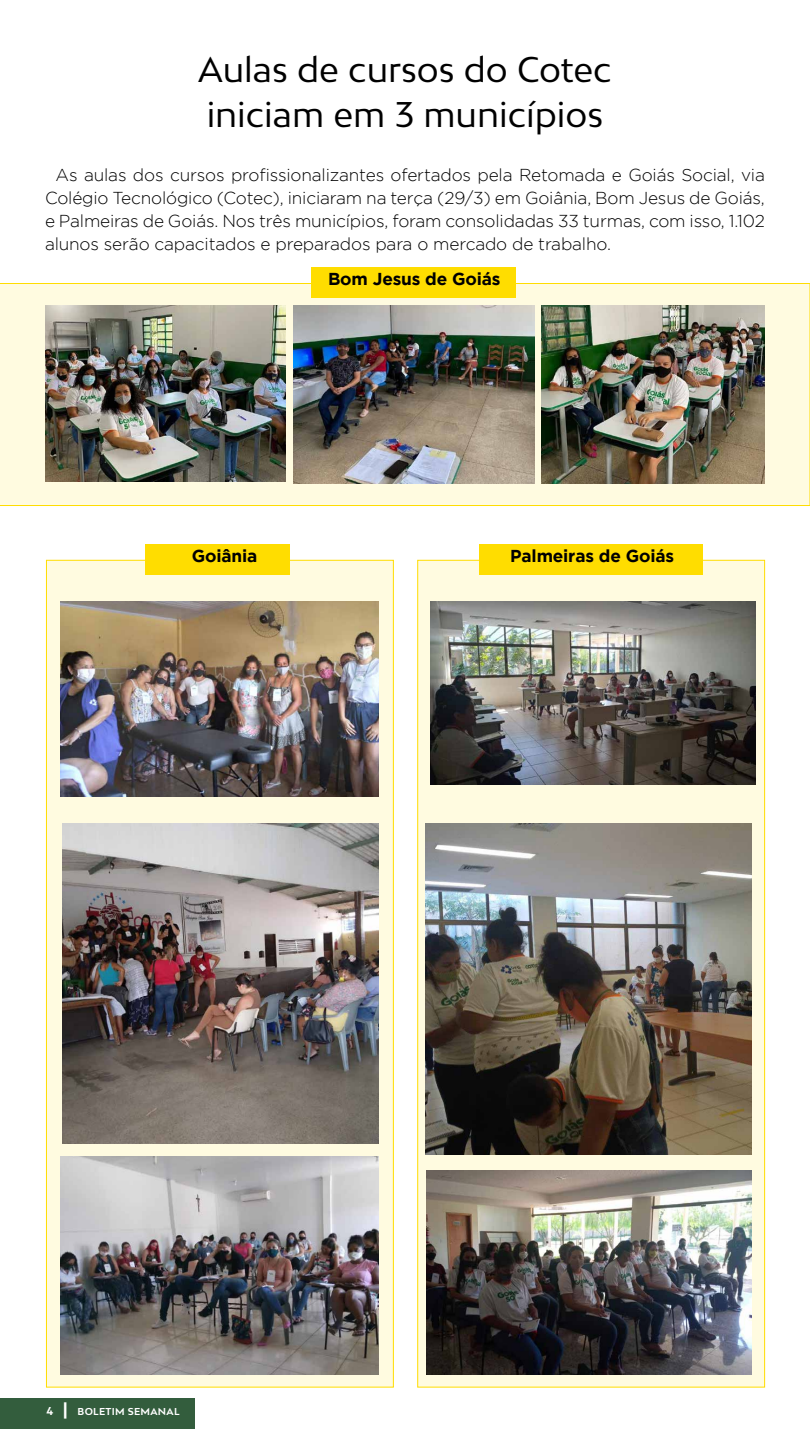
<style>
.page{position:relative;width:810px;height:1440px;background:#fff}
.page>*{position:absolute;margin:0;border:0;box-sizing:border-box;transform-origin:0 0}
.t1{font:33.75px/45px "Bw Mitga";color:#000}
.t2{font:300 17.25px/23.2px "Gotham";letter-spacing:-.01em;color:#000;text-align:justify}
.t3{font:700 17.25px "Gotham";letter-spacing:-.01em;color:#000}
.t4{font:700 9.45px "Bw Mitga";letter-spacing:.03em;color:#fff}
.s1{font-size:10.88px}
.s2{font-size:16.27px}
</style>
<div class="page">
<div style="left:0;top:283px;width:810px;height:223px;background:#fffbe0"></div>
<div style="left:46px;top:560px;width:348px;height:828px;background:#fffbe0;border:1px solid #fd0"></div>
<div style="left:417px;top:560px;width:348px;height:828px;background:#fffbe0;border:1px solid #fd0"></div>
<img style="left:45px;top:305px;width:241px;height:176px">
<img style="left:542px;top:305px;width:223px;height:179px">
<img style="left:293px;top:305px;width:241px;height:179px">
<div style="left:311px;top:268px;width:205px;height:30px;background:#fd0"></div>
<div style="left:145px;top:545px;width:145px;height:30px;background:#fd0"></div>
<div style="left:480px;top:545px;width:223px;height:30px;background:#fd0"></div>
<img style="left:61px;top:602px;width:318px;height:195px">
<img style="left:61px;top:1156px;width:318px;height:219px">
<img style="left:62px;top:824px;width:317px;height:319px">
<img style="left:426px;top:824px;width:325px;height:330px">
<img style="left:431px;top:602px;width:325px;height:183px">
<img style="left:426px;top:1170px;width:326px;height:205px">
<div style="left:0;top:1398px;width:195px;height:31px;background:#335d3d"></div>
<h1 class="t1" style="left:198px;top:46px;width:415px">Aulas de cursos do Cotec iniciam em 3 municípios</h1>
<p class="t2" style="left:45px;top:163px;width:722px;text-indent:11px">As aulas dos cursos profissionalizantes ofertados pela Retomada e Goiás Social, via Colégio Tecnológico (Cotec), iniciaram na terça (29/3) em Goiânia, Bom Jesus de Goiás, e Palmeiras de Goiás. Nos três municípios, foram consolidadas 33 turmas, com isso, 1.102 alunos serão capacitados e preparados para o mercado de trabalho.</p>
<p class="t3" style="left:328px;top:269px;width:174px">Bom Jesus de Goiás</p>
<p class="t3" style="left:192px;top:546px;width:67px">Goiânia</p>
<p class="t3" style="left:510px;top:546px;width:165px">Palmeiras de Goiás</p>
<p class="t4" style="left:46px;top:1405px;width:135px"><span class="s1">4</span> <span class="s2">|</span> BOLETIM SEMANAL</p>
</div>
